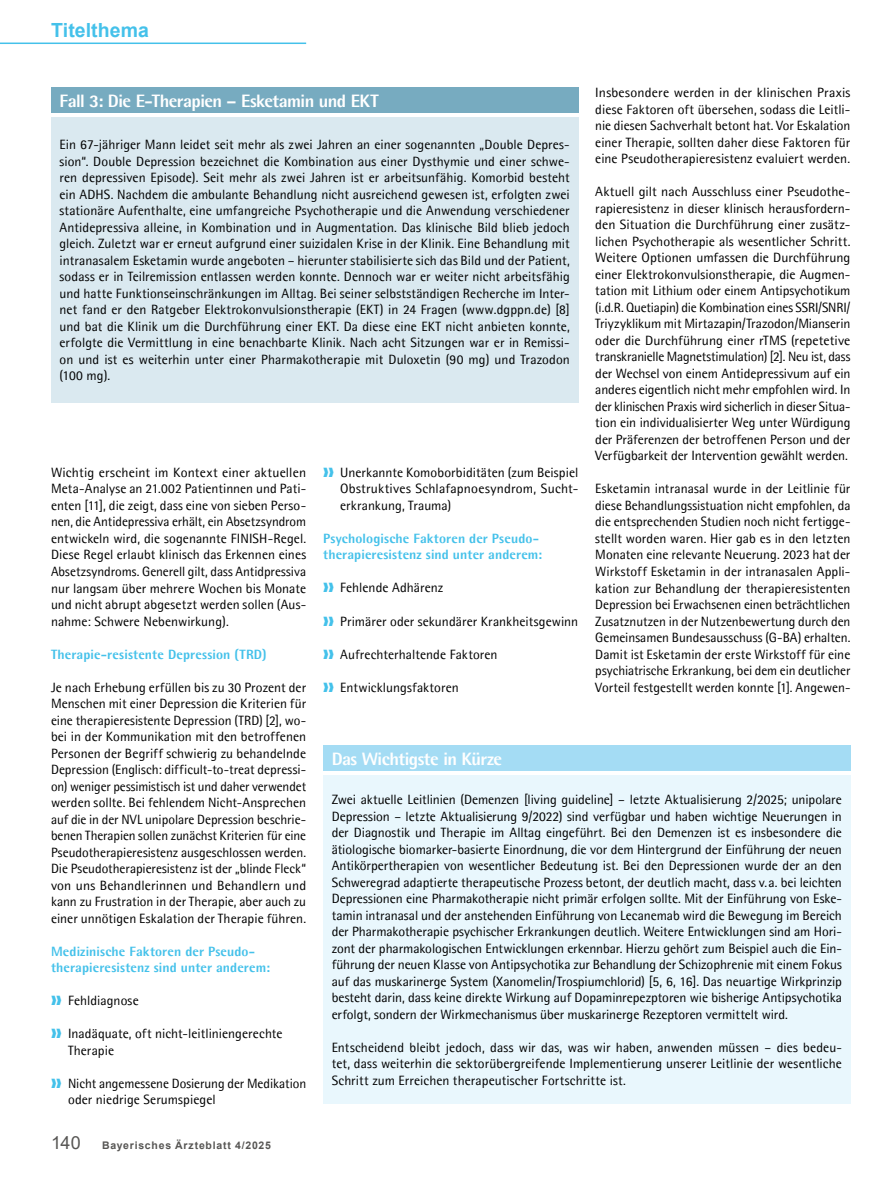
<style>
.page{position:relative;width:893px;height:1191px;background:#fff}
.page>*{position:absolute;margin:0;border:0;box-sizing:border-box;transform-origin:0 0}
.t1{font:700 19.5px "Arial";color:#44c1ea}
.t2{font:800 18px "Agfa Rotis Semisans";letter-spacing:-.03em;color:#fff}
.t3{font:13.5px/16.5px "Agfa Rotis Semisans";color:#000;text-align:justify}
.t4{font:800 13.5px/16.5px "Agfa Rotis Semisans";letter-spacing:.01em;color:#44c1ea}
.t5{font:700 10.5px "Arial";letter-spacing:.07em;color:#575654}
.s1{font-weight:400;font-size:18px}
</style>
<div class="page">
<hr style="left:0;top:43px;width:306px;height:1px;background:#44c1ea">
<div style="left:323px;top:775px;width:527px;height:329px;background:#e9f7fd"></div>
<div style="left:323px;top:745px;width:527px;height:26px;background:#a4dcf4"></div>
<div style="left:51px;top:117px;width:527px;height:286px;background:#dae9f0"></div>
<div style="left:51px;top:88px;width:527px;height:25px;background:#77abc0"></div>
<h1 class="t1" style="left:51px;top:16px;width:99px">Titelthema</h1>
<p class="t3" style="left:595px;top:84px;width:257px">Insbesondere werden in der klinischen Praxis diese Faktoren oft übersehen, sodass die Leitli&shy;nie diesen Sachverhalt betont hat. Vor Eskalation einer Therapie, sollten daher diese Faktoren für eine Pseudotherapieresistenz evaluiert werden.</p>
<p class="t3" style="left:595px;top:183px;width:257px">Aktuell gilt nach Ausschluss einer Pseudothe&shy;rapieresistenz in dieser klinisch herausfordern&shy;den Situation die Durchführung einer zusätz&shy;lichen Psychotherapie als wesentlicher Schritt.<br>Weitere Optionen umfassen die Durchführung einer Elektrokonvulsionstherapie, die Augmen&shy;tation mit Lithium oder einem Antipsychotikum (i.d.R. Quetiapin) die Kombination eines SSRI/SNRI/ Triyzyklikum mit Mirtazapin/Trazodon/Mianserin oder die Durchführung einer rTMS (repetetive transkranielle Magnetstimulation) [2]. Neu ist, dass der Wechsel von einem Antidepressivum auf ein anderes eigentlich nicht mehr empfohlen wird. In der klinischen Praxis wird sicherlich in dieser Situa&shy;tion ein individualisierter Weg unter Würdigung der Präferenzen der betroffenen Person und der Verfügbarkeit der Intervention gewählt werden.</p>
<p class="t3" style="left:595px;top:480px;width:257px">Esketamin intranasal wurde in der Leitlinie für diese Behandlungssistuation nicht empfohlen, da die entsprechenden Studien noch nicht fertigge&shy;stellt worden waren. Hier gab es in den letzten Monaten eine relevante Neuerung. 2023 hat der Wirkstoff Esketamin in der intranasalen Appli&shy;kation zur Behandlung der therapieresistenten Depression bei Erwachsenen einen beträchtlichen Zusatznutzen in der Nutzenbewertung durch den Gemeinsamen Bundesausschuss (G-BA) erhalten.<br>Damit ist Esketamin der erste Wirkstoff für eine psychiatrische Erkrankung, bei dem ein deutlicher Vorteil festgestellt werden konnte [1]. Angewen-</p>
<h2 class="t2" style="left:60px;top:89px;width:321px">Fall 3: Die E-Therapien – Esketamin und EKT</h2>
<p class="t3" style="left:60px;top:136px;width:512px">Ein 67-jähriger Mann leidet seit mehr als zwei Jahren an einer sogenannten „Double Depres&shy;sion“. Double Depression bezeichnet die Kombination aus einer Dysthymie und einer schwe&shy;ren depressiven Episode). Seit mehr als zwei Jahren ist er arbeitsunfähig. Komorbid besteht ein ADHS. Nachdem die ambulante Behandlung nicht ausreichend gewesen ist, erfolgten zwei stationäre Aufenthalte, eine umfangreiche Psychotherapie und die Anwendung verschiedener Antidepressiva alleine, in Kombination und in Augmentation. Das klinische Bild blieb jedoch gleich. Zuletzt war er erneut aufgrund einer suizidalen Krise in der Klinik. Eine Behandlung mit intranasalem Esketamin wurde angeboten – hierunter stabilisierte sich das Bild und der Patient, sodass er in Teilremission entlassen werden konnte. Dennoch war er weiter nicht arbeitsfähig und hatte Funktionseinschränkungen im Alltag. Bei seiner selbstständigen Recherche im Inter&shy;net fand er den Ratgeber Elektrokonvulsionstherapie (EKT) in 24 Fragen (www.dgppn.de) [8] und bat die Klinik um die Durchführung einer EKT. Da diese eine EKT nicht anbieten konnte, erfolgte die Vermittlung in eine benachbarte Klinik. Nach acht Sitzungen war er in Remissi&shy;on und ist es weiterhin unter einer Pharmakotherapie mit Duloxetin (90 mg) und Trazodon (100 mg).</p>
<p class="t3" style="left:340px;top:464px;width:240px">Unerkannte Komoborbiditäten (zum Beispiel Obstruktives Schlafapnoesyndrom, Sucht&shy;erkrankung, Trauma)</p>
<p class="t4" style="left:323px;top:530px;width:220px">Psychologische Faktoren der Pseudo&shy;therapieresistenz sind unter anderem:</p>
<p class="t3" style="left:340px;top:579px;width:105px">Fehlende Adhärenz</p>
<p class="t3" style="left:340px;top:612px;width:240px">Primärer oder sekundärer Krankheitsgewinn</p>
<p class="t3" style="left:340px;top:645px;width:159px">Aufrechterhaltende Faktoren</p>
<p class="t3" style="left:340px;top:678px;width:120px">Entwicklungsfaktoren</p>
<p class="t3" style="left:51px;top:464px;width:257px">Wichtig erscheint im Kontext einer aktuellen Meta-Analyse an 21.002 Patientinnen und Pati&shy;enten [11], die zeigt, dass eine von sieben Perso&shy;nen, die Antidepressiva erhält, ein Absetzsyndrom entwickeln wird, die sogenannte FINISH-Regel.<br>Diese Regel erlaubt klinisch das Erkennen eines Absetzsyndroms. Generell gilt, dass Antidpressiva nur langsam über mehrere Wochen bis Monate und nicht abrupt abgesetzt werden sollen (Aus&shy;nahme: Schwere Nebenwirkung).</p>
<p class="t4" style="left:51px;top:645px;width:217px">Therapie-resistente Depression (TRD)</p>
<p class="t3" style="left:51px;top:678px;width:257px">Je nach Erhebung erfüllen bis zu 30 Prozent der Menschen mit einer Depression die Kriterien für eine therapieresistente Depression (TRD) [2], wo&shy;bei in der Kommunikation mit den betroffenen Personen der Begriff schwierig zu behandelnde Depression (Englisch: difficult-to-treat depressi&shy;on) weniger pessimistisch ist und daher verwendet werden sollte. Bei fehlendem Nicht-Ansprechen auf die in der NVL unipolare Depression beschrie&shy;benen Therapien sollen zunächst Kriterien für eine Pseudotherapieresistenz ausgeschlossen werden.<br>Die Pseudotherapieresistenz ist der „blinde Fleck“ von uns Behandlerinnen und Behandlern und kann zu Frustration in der Therapie, aber auch zu einer unnötigen Eskalation der Therapie führen.</p>
<p class="t4" style="left:51px;top:942px;width:220px">Medizinische Faktoren der Pseudo&shy;therapieresistenz sind unter anderem:</p>
<p class="t3" style="left:68px;top:992px;width:72px">Fehldiagnose</p>
<p class="t3" style="left:68px;top:1025px;width:216px">Inadäquate, oft nicht-leitliniengerechte<br>Therapie</p>
<p class="t3" style="left:68px;top:1074px;width:240px">Nicht angemessene Dosierung der Medikation oder niedrige Serumspiegel</p>
<h2 class="t2" style="left:332px;top:747px;width:172px">Das Wichtigste in Kürze</h2>
<p class="t3" style="left:332px;top:791px;width:512px">Zwei aktuelle Leitlinien (Demenzen [living guideline] – letzte Aktualisierung 2/2025; unipolare Depression – letzte Aktualisierung 9/2022) sind verfügbar und haben wichtige Neuerungen in der Diagnostik und Therapie im Alltag eingeführt. Bei den Demenzen ist es insbesondere die ätiologische biomarker-basierte Einordnung, die vor dem Hintergrund der Einführung der neuen Antikörpertherapien von wesentlicher Bedeutung ist. Bei den Depressionen wurde der an den Schweregrad adaptierte therapeutische Prozess betont, der deutlich macht, dass v.a. bei leichten Depressionen eine Pharmakotherapie nicht primär erfolgen sollte. Mit der Einführung von Eske&shy;tamin intranasal und der anstehenden Einführung von Lecanemab wird die Bewegung im Bereich der Pharmakotherapie psychischer Erkrankungen deutlich. Weitere Entwicklungen sind am Hori&shy;zont der pharmakologischen Entwicklungen erkennbar. Hierzu gehört zum Beispiel auch die Ein&shy;führung der neuen Klasse von Antipsychotika zur Behandlung der Schizophrenie mit einem Fokus auf das muskarinerge System (Xanomelin/Trospiumchlorid) [5, 6, 16]. Das neuartige Wirkprinzip besteht darin, dass keine direkte Wirkung auf Dopaminrepezptoren wie bisherige Antipsychotika erfolgt, sondern der Wirkmechanismus über muskarinerge Rezeptoren vermittelt wird.</p>
<p class="t3" style="left:332px;top:1038px;width:512px">Entscheidend bleibt jedoch, dass wir das, was wir haben, anwenden müssen – dies bedeu&shy;tet, dass weiterhin die sektorübergreifende Implementierung unserer Leitlinie der wesentliche Schritt zum Erreichen therapeutischer Fortschritte ist.</p>
<p class="t5" style="left:51px;top:1137px;width:221px"><span class="s1">140</span> Bayerisches Ärzteblatt 4/2025</p>
</div>
